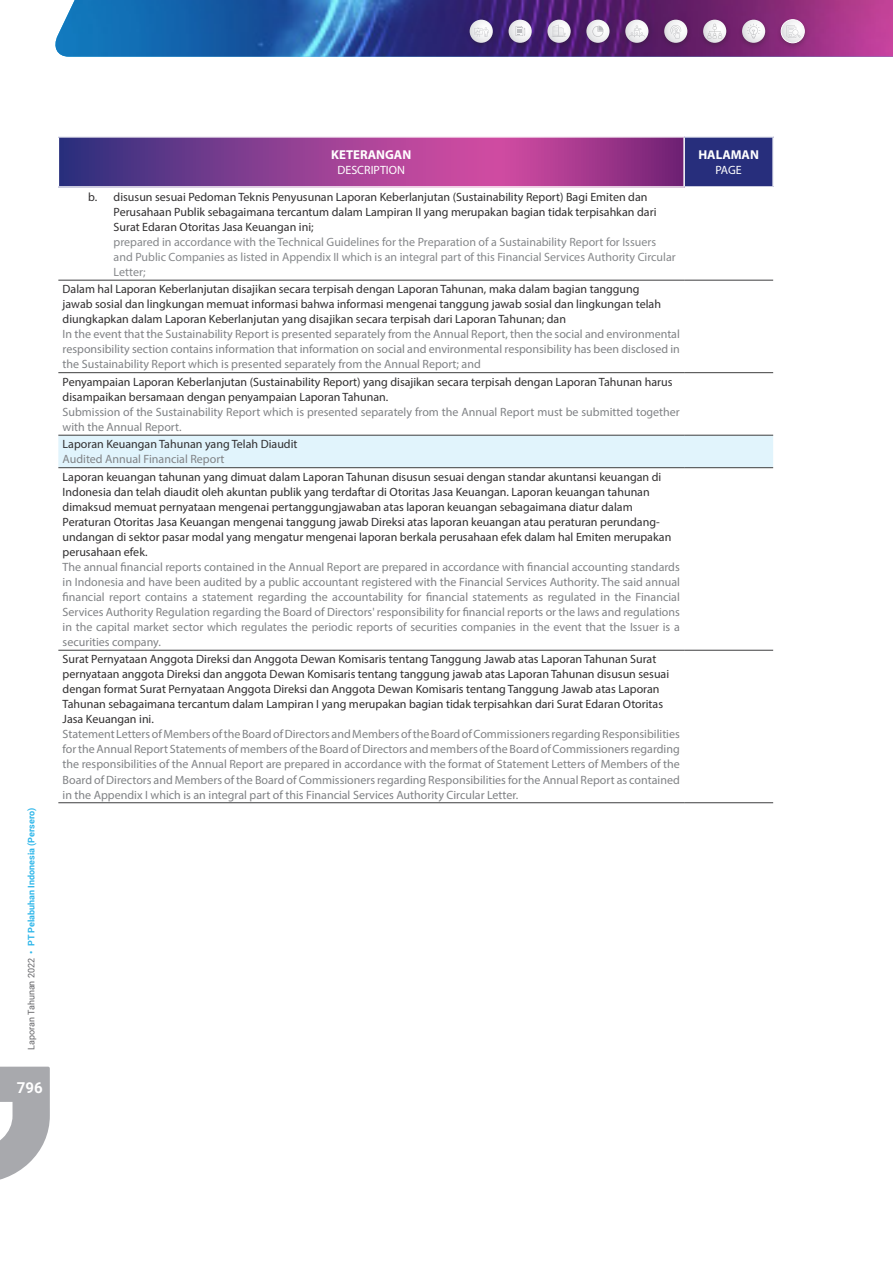
<style>
.page{position:relative;width:893px;height:1263px;background:#fff}
.page>*{position:absolute;margin:0;border:0;box-sizing:border-box;transform-origin:0 0}
.t1{font:700 15px "Roboto";color:#fff}
.Header_tbl_ind{font:700 12.9px "Myriad Pro";color:#fff}
.BC_tbl_ind{font:12px/15px "Myriad Pro";color:#312f30}
.BC_tbl_eng{font:12px/15px "Myriad Pro";color:#808285;text-align:justify}
.Inden2_tbl_eng_copy{font:12px/15px "Myriad Pro";color:#86888b}
.Header_tbl_eng{font:12px "Myriad Pro";color:#fff}
.t2{font:700 9px "Roboto";color:#30b7ea}
.s1{font-weight:400;color:#636366}
</style>
<div class="page">
<img style="left:55px;top:0;width:838px;height:57px">
<svg style="left:0;top:1067px;width:50px;height:113px"></svg>
<div style="left:465px;top:17px;width:32px;height:32px;background:#231f20;opacity:.3"></div>
<svg style="left:470px;top:20px;width:23px;height:23px"></svg>
<div style="left:504px;top:17px;width:32px;height:32px;background:#231f20;opacity:.3"></div>
<svg style="left:509px;top:20px;width:23px;height:23px"></svg>
<div style="left:543px;top:17px;width:32px;height:32px;background:#231f20;opacity:.3"></div>
<svg style="left:547px;top:20px;width:24px;height:23px"></svg>
<div style="left:582px;top:17px;width:32px;height:32px;background:#231f20;opacity:.3"></div>
<svg style="left:586px;top:20px;width:24px;height:23px"></svg>
<div style="left:621px;top:17px;width:32px;height:32px;background:#231f20;opacity:.3"></div>
<svg style="left:625px;top:20px;width:23px;height:23px"></svg>
<div style="left:659px;top:17px;width:33px;height:32px;background:#231f20;opacity:.3"></div>
<svg style="left:664px;top:20px;width:23px;height:23px"></svg>
<div style="left:698px;top:17px;width:33px;height:32px;background:#231f20;opacity:.3"></div>
<svg style="left:703px;top:20px;width:23px;height:23px"></svg>
<svg style="left:707px;top:24px;width:15px;height:15px"></svg>
<div style="left:737px;top:17px;width:33px;height:32px;background:#231f20;opacity:.3"></div>
<svg style="left:742px;top:20px;width:23px;height:23px"></svg>
<svg style="left:516px;top:26px;width:9px;height:10px"></svg>
<div style="left:777px;top:17px;width:32px;height:32px;background:#231f20;opacity:.3"></div>
<svg style="left:781px;top:20px;width:23px;height:23px"></svg>
<div style="left:781px;top:19px;width:23px;height:24px;border:1px solid #fff;border-radius:50%"></div>
<svg style="left:592px;top:26px;width:11px;height:11px"></svg>
<svg style="left:552px;top:25px;width:14px;height:12px"></svg>
<svg style="left:629px;top:25px;width:15px;height:12px"></svg>
<svg style="left:474px;top:27px;width:14px;height:10px"></svg>
<svg style="left:786px;top:25px;width:14px;height:13px"></svg>
<svg style="left:747px;top:24px;width:13px;height:15px"></svg>
<svg style="left:670px;top:25px;width:11px;height:14px"></svg>
<svg style="left:59px;top:138px;width:624px;height:48px;background:#8f3c8f"></svg>
<div style="left:684px;top:137px;width:89px;height:50px;background:#272e7c"></div>
<div style="left:58px;top:436px;width:715px;height:31px;background:#e1f4fc"></div>
<hr style="left:58px;top:280px;width:626px;height:1px;background:#3e3e3f">
<hr style="left:58px;top:802px;width:626px;height:1px;background:#3e3e3f">
<hr style="left:684px;top:136px;width:90px;height:2px;background:#fff">
<hr style="left:684px;top:186px;width:90px;height:2px;background:#fff">
<hr style="left:772px;top:138px;width:2px;height:48px;background:#fff">
<hr style="left:683px;top:138px;width:2px;height:48px;background:#fff">
<hr style="left:58px;top:435px;width:626px;height:1px;background:#3e3e3f">
<hr style="left:684px;top:435px;width:89px;height:1px;background:#3e3e3f">
<hr style="left:58px;top:467px;width:626px;height:1px;background:#3e3e3f">
<hr style="left:684px;top:467px;width:89px;height:1px;background:#3e3e3f">
<hr style="left:58px;top:372px;width:626px;height:1px;background:#3e3e3f">
<hr style="left:58px;top:650px;width:626px;height:1px;background:#3e3e3f">
<hr style="left:684px;top:280px;width:89px;height:1px;background:#3e3e3f">
<hr style="left:684px;top:372px;width:89px;height:1px;background:#3e3e3f">
<hr style="left:684px;top:650px;width:89px;height:1px;background:#3e3e3f">
<hr style="left:684px;top:802px;width:89px;height:1px;background:#3e3e3f">
<p class="t2" style="left:25px;top:1050px;width:244px;rotate:-90deg"><span class="s1">Laporan Tahunan 2022</span> • PT Pelabuhan Indonesia (Persero)</p>
<p class="t1" style="left:17px;top:1077px;width:27px">796</p>
<p class="Header_tbl_ind" style="left:331px;top:146px;width:82px">KETERANGAN</p>
<p class="Header_tbl_eng" style="left:337px;top:163px;width:69px">DESCRIPTION</p>
<p class="BC_tbl_ind" style="left:114px;top:189px;width:544px;text-indent:-26px">b. disusun sesuai Pedoman Teknis Penyusunan Laporan Keberlanjutan (Sustainability Report) Bagi Emiten dan<br>Perusahaan Publik sebagaimana tercantum dalam Lampiran II yang merupakan bagian tidak terpisahkan dari<br>Surat Edaran Otoritas Jasa Keuangan ini;</p>
<p class="Inden2_tbl_eng_copy" style="left:114px;top:234px;width:564px">prepared in accordance with the Technical Guidelines for the Preparation of a Sustainability Report for Issuers and Public Companies as listed in Appendix II which is an integral part of this Financial Services Authority Circular<br>Letter;</p>
<p class="BC_tbl_ind" style="left:63px;top:282px;width:600px">Dalam hal Laporan Keberlanjutan disajikan secara terpisah dengan Laporan Tahunan, maka dalam bagian tanggung jawab sosial dan lingkungan memuat informasi bahwa informasi mengenai tanggung jawab sosial dan lingkungan telah diungkapkan dalam Laporan Keberlanjutan yang disajikan secara terpisah dari Laporan Tahunan; dan</p>
<p class="BC_tbl_eng" style="left:63px;top:327px;width:619px">In the event that the Sustainability Report is presented separately from the Annual Report, then the social and environmental responsibility section contains information that information on social and environmental responsibility has been disclosed in the Sustainability Report which is presented separately from the Annual Report; and</p>
<p class="BC_tbl_ind" style="left:63px;top:374px;width:611px">Penyampaian Laporan Keberlanjutan (Sustainability Report) yang disajikan secara terpisah dengan Laporan Tahunan harus disampaikan bersamaan dengan penyampaian Laporan Tahunan.</p>
<p class="BC_tbl_eng" style="left:63px;top:404px;width:619px">Submission of the Sustainability Report which is presented separately from the Annual Report must be submitted together with the Annual Report.</p>
<p class="BC_tbl_ind" style="left:63px;top:437px;width:236px">Laporan Keuangan Tahunan yang Telah Diaudit</p>
<p class="BC_tbl_eng" style="left:63px;top:452px;width:163px">Audited Annual Financial Report</p>
<p class="BC_tbl_ind" style="left:63px;top:469px;width:610px">Laporan keuangan tahunan yang dimuat dalam Laporan Tahunan disusun sesuai dengan standar akuntansi keuangan di Indonesia dan telah diaudit oleh akuntan publik yang terdaftar di Otoritas Jasa Keuangan. Laporan keuangan tahunan dimaksud memuat pernyataan mengenai pertanggungjawaban atas laporan keuangan sebagaimana diatur dalam Peraturan Otoritas Jasa Keuangan mengenai tanggung jawab Direksi atas laporan keuangan atau peraturan perundang&shy;undangan di sektor pasar modal yang mengatur mengenai laporan berkala perusahaan efek dalam hal Emiten merupakan perusahaan efek.</p>
<p class="BC_tbl_eng" style="left:63px;top:559px;width:619px">The annual financial reports contained in the Annual Report are prepared in accordance with financial accounting standards in Indonesia and have been audited by a public accountant registered with the Financial Services Authority. The said annual financial report contains a statement regarding the accountability for financial statements as regulated in the Financial Services Authority Regulation regarding the Board of Directors' responsibility for financial reports or the laws and regulations in the capital market sector which regulates the periodic reports of securities companies in the event that the Issuer is a securities company.</p>
<p class="BC_tbl_ind" style="left:63px;top:652px;width:608px">Surat Pernyataan Anggota Direksi dan Anggota Dewan Komisaris tentang Tanggung Jawab atas Laporan Tahunan Surat pernyataan anggota Direksi dan anggota Dewan Komisaris tentang tanggung jawab atas Laporan Tahunan disusun sesuai dengan format Surat Pernyataan Anggota Direksi dan Anggota Dewan Komisaris tentang Tanggung Jawab atas Laporan Tahunan sebagaimana tercantum dalam Lampiran I yang merupakan bagian tidak terpisahkan dari Surat Edaran Otoritas Jasa Keuangan ini.</p>
<p class="BC_tbl_eng" style="left:63px;top:727px;width:619px">Statement Letters of Members of the Board of Directors and Members of the Board of Commissioners regarding Responsibilities for the Annual Report Statements of members of the Board of Directors and members of the Board of Commissioners regarding the responsibilities of the Annual Report are prepared in accordance with the format of Statement Letters of Members of the Board of Directors and Members of the Board of Commissioners regarding Responsibilities for the Annual Report as contained in the Appendix I which is an integral part of this Financial Services Authority Circular Letter.</p>
<p class="Header_tbl_ind" style="left:698px;top:146px;width:62px">HALAMAN</p>
<p class="Header_tbl_eng" style="left:715px;top:163px;width:28px">PAGE</p>
</div>
